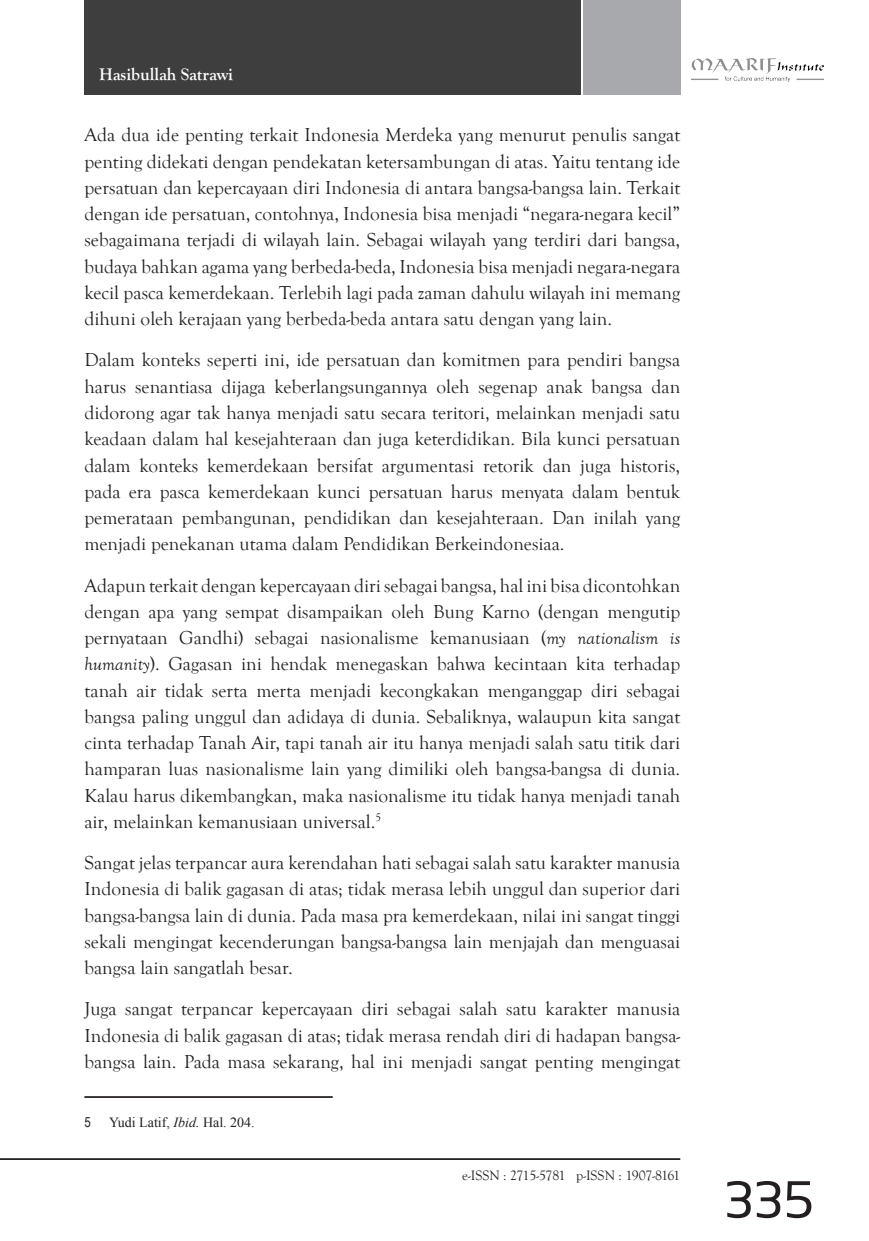
<style>
.page{position:relative;width:869px;height:1241px;background:#fff}
.page>*{position:absolute;margin:0;border:0;box-sizing:border-box;transform-origin:0 0}
.t1{font:52.5px "Sansation";color:#231f20}
.t2{font:19.25px/26.2px "Goudy Old Style T";color:#231f20;text-align:justify}
.t3{font:700 17.5px "Goudy Old Style T";color:#fff}
.t4{font:14px "Goudy Old Style T";letter-spacing:-.02em;color:#231f20}
.t5{font:14px "Times New Roman";color:#231f20}
.t6{font:14px "Arial Narrow";color:#231f20}
.s1{font-style:italic}
</style>
<div class="page">
<div style="left:582px;top:0;width:98px;height:94px;background:#a8a9ad"></div>
<hr style="left:0;top:1157px;width:680px;height:2px;background:#231f20">
<div style="left:84px;top:0;width:496px;height:94px;background:#3e3e3f"></div>
<img style="left:691px;top:59px;width:132px;height:22px">
<hr style="left:84px;top:1095px;width:248px;height:2px;background:#231f20">
<p class="t3" style="left:99px;top:64px;width:135px">Hasibullah Satrawi</p>
<p class="t2" style="left:84px;top:122px;width:597px">Ada dua ide penting terkait Indonesia Merdeka yang menurut penulis sangat penting didekati dengan pendekatan ketersambungan di atas. Yaitu tentang ide persatuan dan kepercayaan diri Indonesia di antara bangsa-bangsa lain. Terkait dengan ide persatuan, contohnya, Indonesia bisa menjadi “negara-negara kecil” sebagaimana terjadi di wilayah lain. Sebagai wilayah yang terdiri dari bangsa, budaya bahkan agama yang berbeda-beda, Indonesia bisa menjadi negara-negara kecil pasca kemerdekaan. Terlebih lagi pada zaman dahulu wilayah ini memang dihuni oleh kerajaan yang berbeda-beda antara satu dengan yang lain.</p>
<p class="t2" style="left:84px;top:347px;width:597px">Dalam konteks seperti ini, ide persatuan dan komitmen para pendiri bangsa harus senantiasa dijaga keberlangsungannya oleh segenap anak bangsa dan didorong agar tak hanya menjadi satu secara teritori, melainkan menjadi satu keadaan dalam hal kesejahteraan dan juga keterdidikan. Bila kunci persatuan dalam konteks kemerdekaan bersifat argumentasi retorik dan juga historis, pada era pasca kemerdekaan kunci persatuan harus menyata dalam bentuk pemerataan pembangunan, pendidikan dan kesejahteraan. Dan inilah yang menjadi penekanan utama dalam Pendidikan Berkeindonesiaa.</p>
<p class="t2" style="left:84px;top:572px;width:597px">Adapun terkait dengan kepercayaan diri sebagai bangsa, hal ini bisa dicontohkan dengan apa yang sempat disampaikan oleh Bung Karno (dengan mengutip pernyataan Gandhi) sebagai nasionalisme kemanusiaan (<span class="s1">my nationalism is humanity</span>). Gagasan ini hendak menegaskan bahwa kecintaan kita terhadap tanah air tidak serta merta menjadi kecongkakan menganggap diri sebagai bangsa paling unggul dan adidaya di dunia. Sebaliknya, walaupun kita sangat cinta terhadap Tanah Air, tapi tanah air itu hanya menjadi salah satu titik dari hamparan luas nasionalisme lain yang dimiliki oleh bangsa-bangsa di dunia.<br>Kalau harus dikembangkan, maka nasionalisme itu tidak hanya menjadi tanah air, melainkan kemanusiaan universal.<sup>5</sup></p>
<p class="t2" style="left:84px;top:849px;width:597px">Sangat jelas terpancar aura kerendahan hati sebagai salah satu karakter manusia Indonesia di balik gagasan di atas; tidak merasa lebih unggul dan superior dari bangsa-bangsa lain di dunia. Pada masa pra kemerdekaan, nilai ini sangat tinggi sekali mengingat kecenderungan bangsa-bangsa lain menjajah dan menguasai bangsa lain sangatlah besar.</p>
<p class="t2" style="left:84px;top:996px;width:597px">Juga sangat terpancar kepercayaan diri sebagai salah satu karakter manusia Indonesia di balik gagasan di atas; tidak merasa rendah diri di hadapan bangsa&shy;bangsa lain. Pada masa sekarang, hal ini menjadi sangat penting mengingat</p>
<p class="t6" style="left:84px;top:1111px;width:8px">5</p>
<p class="t5" style="left:109px;top:1112px;width:147px">Yudi Latif, <span class="s1">Ibid.</span> Hal. 204.</p>
<p class="t4" style="left:462px;top:1167px;width:219px">e-ISSN : 2715-5781 p-ISSN : 1907-8161</p>
<h1 class="t1" style="left:724px;top:1170px;width:91px">335</h1>
</div>
